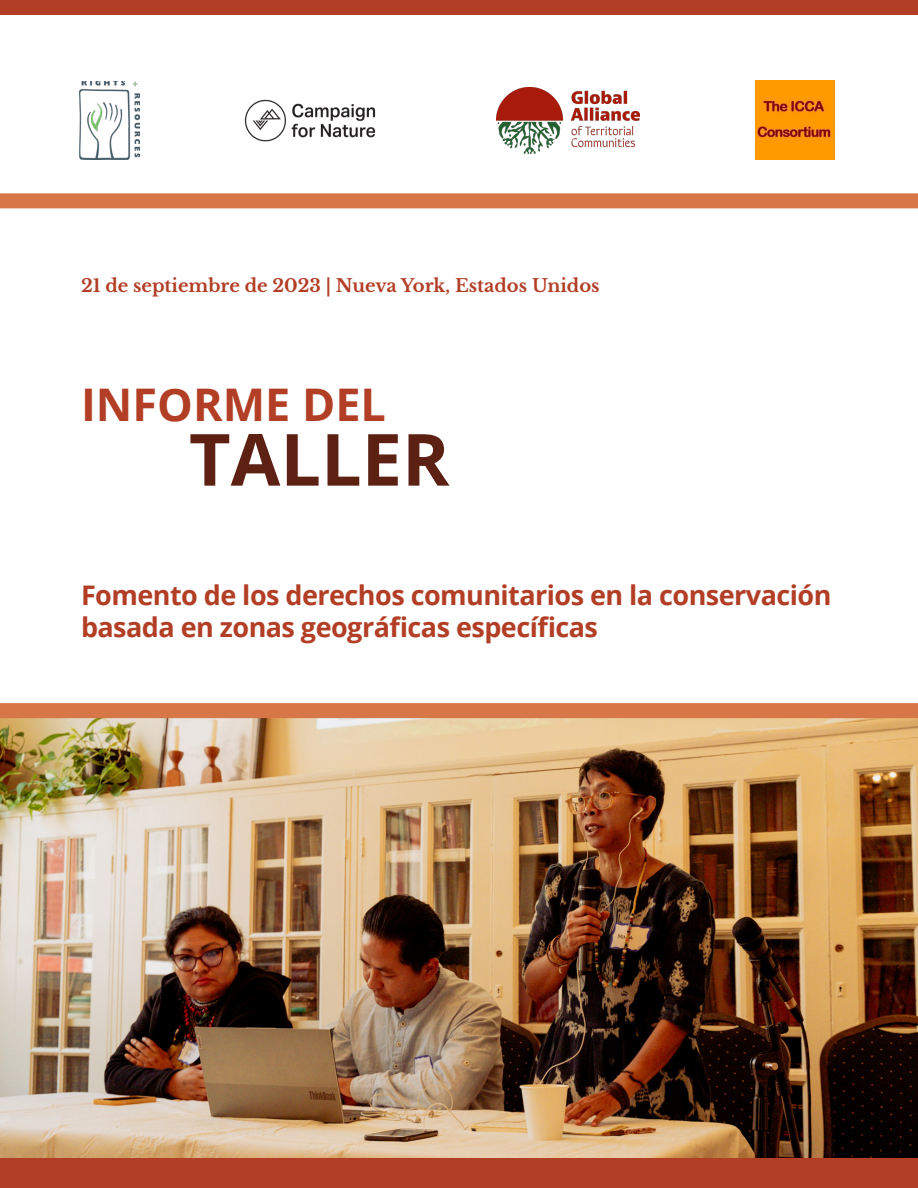
<style>
.page{position:relative;width:918px;height:1188px;background:#fff}
.page>*{position:absolute;margin:0;border:0;box-sizing:border-box;transform-origin:0 0}
.t1{font:700 72px "Open Sans";color:#5d2113}
.t2{font:700 45px "Open Sans";color:#b23e25}
.Subtitle{font:700 27px/32.4px "Open Sans";letter-spacing:-.02em;color:#b23e25}
.Date{font:700 18px "Libre Baskerville";color:#b23e25}
</style>
<div class="page">
<div style="left:0;top:0;width:918px;height:15px;background:#b23e25"></div>
<img style="left:80px;top:81px;width:60px;height:79px">
<img style="left:756px;top:81px;width:79px;height:79px">
<img style="left:496px;top:87px;width:144px;height:67px">
<img style="left:244px;top:99px;width:132px;height:43px">
<img style="left:0;top:718px;width:918px;height:440px">
<div style="left:0;top:703px;width:918px;height:15px;background:#d77646"></div>
<div style="left:0;top:193px;width:918px;height:15px;background:#d77646"></div>
<div style="left:0;top:1158px;width:918px;height:30px;background:#b23e25"></div>
<p class="Date" style="left:81px;top:274px;width:520px">21 de septiembre de 2023 | Nueva York, Estados Unidos</p>
<p class="t2" style="left:81px;top:373px;width:306px">INFORME DEL</p>
<p class="t1" style="left:189px;top:409px;width:262px">TALLER</p>
<p class="Subtitle" style="left:81px;top:578px;width:752px">Fomento de los derechos comunitarios en la conservación basada en zonas geográficas específicas</p>
</div>
